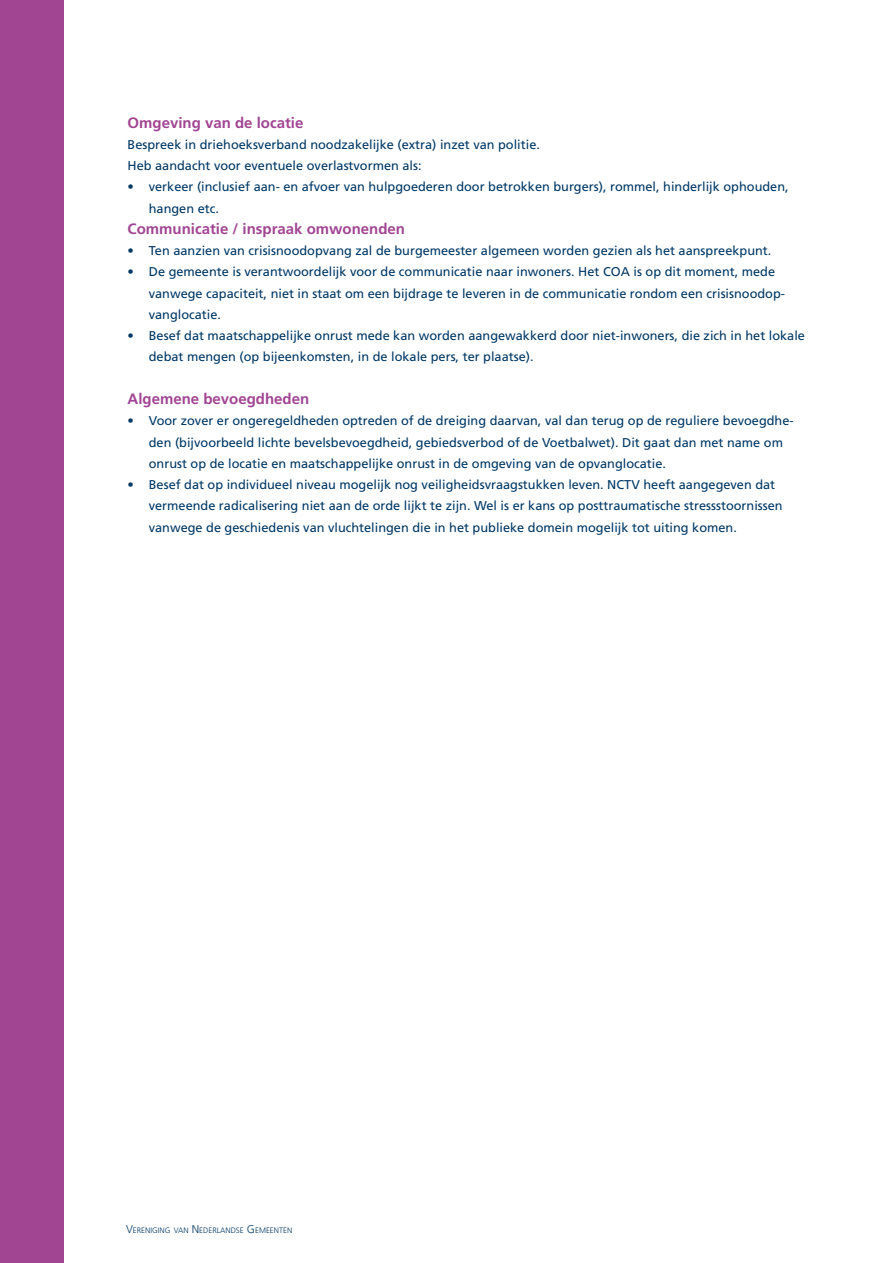
<style>
.page{position:relative;width:893px;height:1263px;background:#fff}
.page>*{position:absolute;margin:0;border:0;box-sizing:border-box;transform-origin:0 0}
._003_Tussenkop_1___1{font:700 15px "Frutiger LT Std";color:#a14593}
._004_Broodtekst___8{font:12.75px/21.3px "Frutiger LT Std";color:#003865}
.t1{font:300 7.8px "Frutiger LT Std";color:#003865}
.s1{font-size:11.25px}
</style>
<div class="page">
<div style="left:0;top:0;width:64px;height:1263px;background:#a14593"></div>
<p class="_003_Tussenkop_1___1" style="left:128px;top:114px;width:177px">Omgeving van de locatie</p>
<p class="_004_Broodtekst___8" style="left:128px;top:134px;width:414px">Bespreek in driehoeksverband noodzakelijke (extra) inzet van politie.</p>
<p class="_004_Broodtekst___8" style="left:128px;top:155px;width:296px">Heb aandacht voor eventuele overlastvormen als:</p>
<p class="_004_Broodtekst___8" style="left:149px;top:176px;width:641px;text-indent:-21px">• verkeer (inclusief aan- en afvoer van hulpgoederen door betrokken burgers), rommel, hinderlijk ophouden, hangen etc.</p>
<p class="_003_Tussenkop_1___1" style="left:128px;top:220px;width:279px">Communicatie / inspraak omwonenden</p>
<p class="_004_Broodtekst___8" style="left:128px;top:240px;width:645px">• Ten aanzien van crisisnoodopvang zal de burgemeester algemeen worden gezien als het aanspreekpunt.</p>
<p class="_004_Broodtekst___8" style="left:149px;top:261px;width:638px;text-indent:-21px">• De gemeente is verantwoordelijk voor de communicatie naar inwoners. Het COA is op dit moment, mede vanwege capaciteit, niet in staat om een bijdrage te leveren in de communicatie rondom een crisisnoodop&shy;vanglocatie.</p>
<p class="_004_Broodtekst___8" style="left:149px;top:325px;width:658px;text-indent:-21px">• Besef dat maatschappelijke onrust mede kan worden aangewakkerd door niet-inwoners, die zich in het lokale debat mengen (op bijeenkomsten, in de lokale pers, ter plaatse).</p>
<p class="_003_Tussenkop_1___1" style="left:128px;top:390px;width:183px">Algemene bevoegdheden</p>
<p class="_004_Broodtekst___8" style="left:149px;top:410px;width:646px;text-indent:-21px">• Voor zover er ongeregeldheden optreden of de dreiging daarvan, val dan terug op de reguliere bevoegdhe&shy;den (bijvoorbeeld lichte bevelsbevoegdheid, gebiedsverbod of de Voetbalwet). Dit gaat dan met name om onrust op de locatie en maatschappelijke onrust in de omgeving van de opvanglocatie.</p>
<p class="_004_Broodtekst___8" style="left:149px;top:474px;width:635px;text-indent:-21px">• Besef dat op individueel niveau mogelijk nog veiligheidsvraagstukken leven. NCTV heeft aangegeven dat vermeende radicalisering niet aan de orde lijkt te zijn. Wel is er kans op posttraumatische stressstoornissen vanwege de geschiedenis van vluchtelingen die in het publieke domein mogelijk tot uiting komen.</p>
<p class="t1" style="left:126px;top:1226px;width:168px"><span class="s1">V</span>ERENIGING VAN <span class="s1">N</span> EDERLANDSE <span class="s1">G</span> EMEENTEN</p>
</div>
